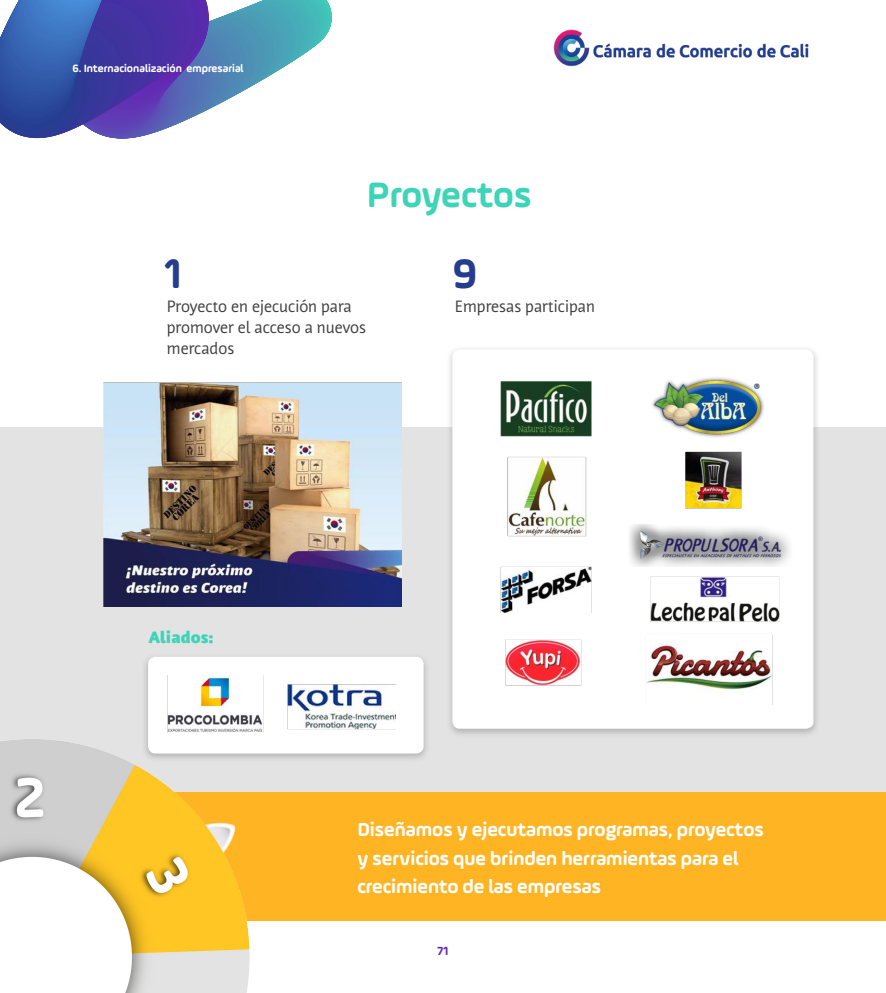
<style>
.page{position:relative;width:886px;height:993px;background:#fff}
.page>*{position:absolute;margin:0;border:0;box-sizing:border-box;transform-origin:0 0}
.Texto-General-Subtit{font:700 43.75px "Ample Soft";color:#263d8f}
.Subtitulos{font:700 37.5px "Ample Soft";color:#3dd4b8}
.Reglasdeljuego{font:700 20px/28.8px "Ample Soft";color:#fff}
.Texto-General-Subtit-2{font:16.25px/21.2px "Nuvo OT";color:#404040}
.Texto-General-Subtit-3{font:900 16.25px "Nuvo OT";color:#3dd4b8}
.t1{font:700 12.5px "Ample Soft";color:#6326b3}
.Reglasdeljuego-2{font:700 11.25px "Ample Soft";color:#fff}
</style>
<div class="page">
<svg style="left:246px;top:0;width:86px;height:68px"></svg>
<div style="left:238px;top:0;width:67px;height:69px;background:#45b0b8;border-radius:50%"></div>
<div style="left:234px;top:1px;width:68px;height:70px;background:#47adb8;border-radius:50%"></div>
<div style="left:232px;top:1px;width:68px;height:71px;background:#47abb8;border-radius:50%"></div>
<div style="left:227px;top:4px;width:69px;height:71px;background:#47a8b8;border-radius:50%"></div>
<div style="left:223px;top:5px;width:70px;height:72px;background:#47a6b8;border-radius:50%"></div>
<div style="left:219px;top:6px;width:70px;height:73px;background:#47a6b8;border-radius:50%"></div>
<div style="left:211px;top:9px;width:72px;height:75px;background:#4aa1b8;border-radius:50%"></div>
<div style="left:203px;top:12px;width:73px;height:76px;background:#4a9eb5;border-radius:50%"></div>
<div style="left:198px;top:14px;width:74px;height:76px;background:#4a9cb5;border-radius:50%"></div>
<div style="left:194px;top:15px;width:74px;height:77px;background:#4a99b5;border-radius:50%"></div>
<div style="left:188px;top:18px;width:75px;height:78px;background:#4d96b5;border-radius:50%"></div>
<div style="left:185px;top:18px;width:76px;height:79px;background:#4d94b5;border-radius:50%"></div>
<div style="left:177px;top:21px;width:77px;height:80px;background:#4d91b5;border-radius:50%"></div>
<div style="left:168px;top:24px;width:78px;height:81px;background:#4f8cb5;border-radius:50%"></div>
<div style="left:159px;top:27px;width:80px;height:82px;background:#4f8ab5;border-radius:50%"></div>
<div style="left:150px;top:30px;width:81px;height:83px;background:#4f85b5;border-radius:50%"></div>
<svg style="left:0;top:0;width:209px;height:138px;background:#4d55af"></svg>
<img style="left:553px;top:29px;width:256px;height:38px">
<div style="left:0;top:426px;width:886px;height:375px;background:#e3e3e3"></div>
<div style="left:136px;top:791px;width:750px;height:129px;background:#ffb424"></div>
<img style="left:0;top:739px;width:263px;height:253px">
<div style="left:445px;top:345px;width:375px;height:392px;background:#404040;opacity:.3"></div>
<div style="left:452px;top:349px;width:361px;height:379px;background:#fff;border-radius:8px"></div>
<img style="left:500px;top:377px;width:290px;height:326px">
<img style="left:103px;top:382px;width:299px;height:224px">
<div style="left:141px;top:652px;width:290px;height:110px;background:#404040;opacity:.3"></div>
<div style="left:148px;top:656px;width:276px;height:97px;background:#fff;border-radius:8px"></div>
<img style="left:167px;top:675px;width:228px;height:57px">
<p class="Reglasdeljuego-2" style="left:72px;top:62px;width:173px">6. Internacionalización empresarial</p>
<p class="Subtitulos" style="left:367px;top:172px;width:166px">Proyectos</p>
<p class="Texto-General-Subtit" style="left:164px;top:246px;width:19px">1</p>
<p class="Texto-General-Subtit" style="left:452px;top:246px;width:26px">9</p>
<p class="Texto-General-Subtit-2" style="left:167px;top:295px;width:201px">Proyecto en ejecución para promover el acceso a nuevos mercados</p>
<p class="Texto-General-Subtit-2" style="left:455px;top:295px;width:142px">Empresas participan</p>
<p class="Texto-General-Subtit-3" style="left:149px;top:626px;width:66px">Aliados:</p>
<p class="Reglasdeljuego" style="left:357px;top:814px;width:408px">Diseñamos y ejecutamos programas, proyectos y servicios que brinden herramientas para el crecimiento de las empresas</p>
<p class="t1" style="left:437px;top:943px;width:13px">71</p>
</div>
